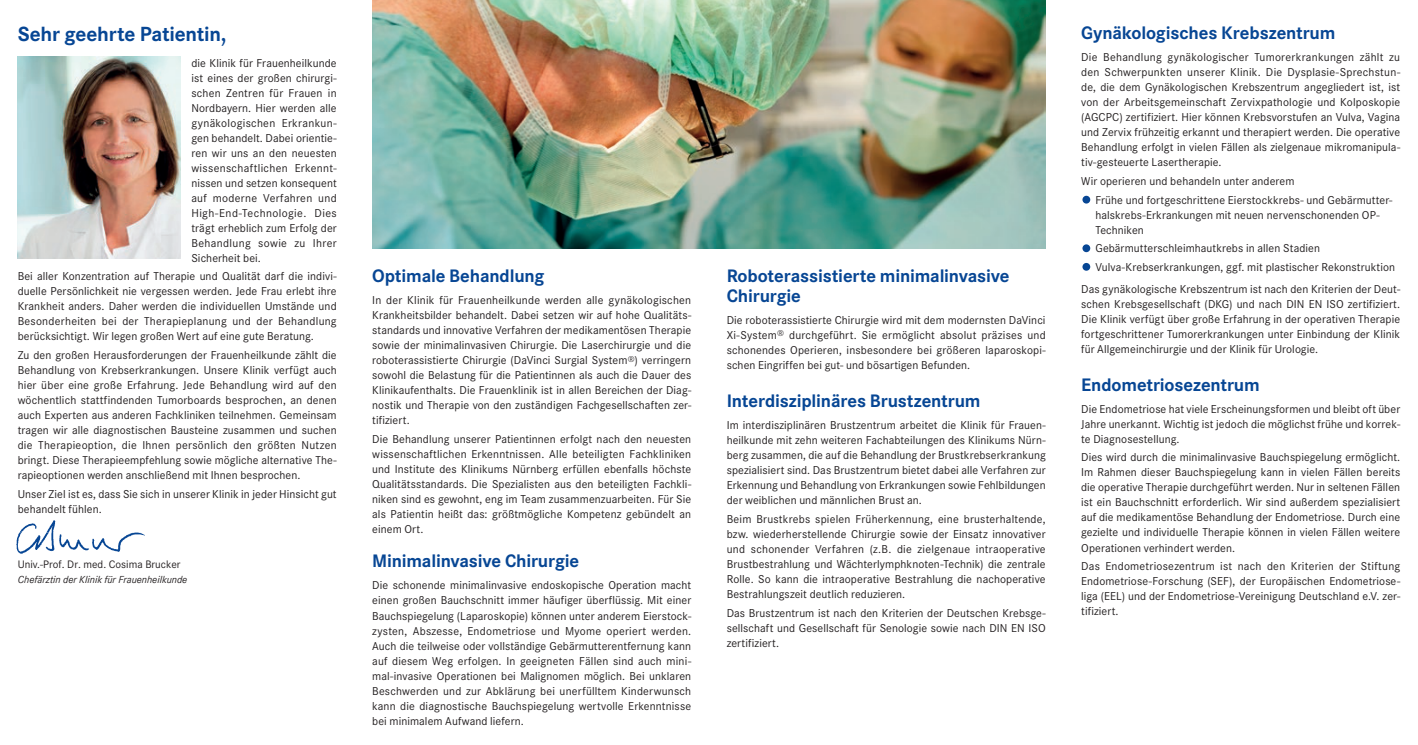
<style>
.page{position:relative;width:1418px;height:745px;background:#fff}
.page>*{position:absolute;margin:0;border:0;box-sizing:border-box;transform-origin:0 0}
.t1{font:700 21.25px "Corporate S";letter-spacing:-.01em;color:#074694}
.t2{font:700 18.75px/20px "Corporate S";letter-spacing:-.01em;color:#074694}
.t3{font:11.88px/15px "Corporate S";letter-spacing:.005em;color:#231f20;text-align:justify}
.t4{font:11.25px "Corporate S";color:#231f20}
.t5{font:italic 10px "Corporate SBQ";color:#231f20}
</style>
<div class="page">
<img style="left:372px;top:0;width:673px;height:248px">
<div style="left:1082px;top:196px;width:8px;height:7px;background:#074694;border-radius:50%"></div>
<div style="left:1082px;top:244px;width:8px;height:8px;background:#074694;border-radius:50%"></div>
<div style="left:1082px;top:263px;width:8px;height:7px;background:#074694;border-radius:50%"></div>
<img style="left:16px;top:520px;width:129px;height:34px">
<img style="left:18px;top:57px;width:163px;height:202px">
<h1 class="t1" style="left:18px;top:22px;width:210px">Sehr geehrte Patientin,</h1>
<p class="t3" style="left:191px;top:55px;width:147px">die Klinik für Frauenheilkunde ist eines der großen chirurgi&shy;schen Zentren für Frauen in Nordbayern. Hier werden alle gynäkologischen Erkrankun&shy;gen behandelt. Dabei orientie&shy;ren wir uns an den neuesten wissenschaftlichen Erkennt&shy;nissen und setzen konsequent auf moderne Verfahren und High-End-Technologie. Dies trägt erheblich zum Erfolg der Behandlung sowie zu Ihrer Sicherheit bei.</p>
<p class="t3" style="left:18px;top:269px;width:320px">Bei aller Konzentration auf Therapie und Qualität darf die indivi&shy;duelle Persönlichkeit nie vergessen werden. Jede Frau erlebt ihre Krankheit anders. Daher werden die individuellen Umstände und Besonderheiten bei der Therapieplanung und der Behandlung berücksichtigt. Wir legen großen Wert auf eine gute Beratung.</p>
<p class="t3" style="left:18px;top:347px;width:320px">Zu den großen Herausforderungen der Frauenheilkunde zählt die Behandlung von Krebserkrankungen. Unsere Klinik verfügt auch hier über eine große Erfahrung. Jede Behandlung wird auf den wöchentlich stattfindenden Tumorboards besprochen, an denen auch Experten aus anderen Fachkliniken teilnehmen. Gemeinsam tragen wir alle diagnostischen Bausteine zusammen und suchen die Therapieoption, die Ihnen persönlich den größten Nutzen bringt. Diese Therapieempfehlung sowie mögliche alternative The&shy;rapieoptionen werden anschließend mit Ihnen besprochen.</p>
<p class="t3" style="left:18px;top:486px;width:320px">Unser Ziel ist es, dass Sie sich in unserer Klinik in jeder Hinsicht gut behandelt fühlen.</p>
<p class="t4" style="left:18px;top:558px;width:164px">Univ.-Prof. Dr. med. Cosima Brucker</p>
<p class="t5" style="left:18px;top:573px;width:171px">Chefärztin der Klinik für Frauenheilkunde</p>
<h2 class="t2" style="left:372px;top:266px;width:174px">Optimale Behandlung</h2>
<p class="t3" style="left:372px;top:293px;width:320px">In der Klinik für Frauenheilkunde werden alle gynäkologischen Krankheitsbilder behandelt. Dabei setzen wir auf hohe Qualitäts&shy;standards und innovative Verfahren der medikamentösen Therapie sowie der minimalinvasiven Chirurgie. Die Laserchirurgie und die roboterassistierte Chirurgie (DaVinci Surgial System<sup>®</sup>) verringern sowohl die Belastung für die Patientinnen als auch die Dauer des Klinikaufenthalts. Die Frauenklinik ist in allen Bereichen der Diag&shy;nostik und Therapie von den zuständigen Fachgesellschaften zer&shy;tifiziert.</p>
<p class="t3" style="left:372px;top:431px;width:320px">Die Behandlung unserer Patientinnen erfolgt nach den neuesten wissenschaftlichen Erkenntnissen. Alle beteiligten Fachkliniken und Institute des Klinikums Nürnberg erfüllen ebenfalls höchste Qualitätsstandards. Die Spezialisten aus den beteiligten Fachkli&shy;niken sind es gewohnt, eng im Team zusammenzuarbeiten. Für Sie als Patientin heißt das: größtmögliche Kompetenz gebündelt an einem Ort.</p>
<h2 class="t2" style="left:372px;top:551px;width:208px">Minimalinvasive Chirurgie</h2>
<p class="t3" style="left:372px;top:577px;width:320px">Die schonende minimalinvasive endoskopische Operation macht einen großen Bauchschnitt immer häufiger überflüssig. Mit einer Bauchspiegelung (Laparoskopie) können unter anderem Eierstock&shy;zysten, Abszesse, Endometriose und Myome operiert werden.<br>Auch die teilweise oder vollständige Gebärmutterentfernung kann auf diesem Weg erfolgen. In geeigneten Fällen sind auch mini&shy;mal-invasive Operationen bei Malignomen möglich. Bei unklaren Beschwerden und zur Abklärung bei unerfülltem Kinderwunsch kann die diagnostische Bauchspiegelung wertvolle Erkenntnisse bei minimalem Aufwand liefern.</p>
<h2 class="t2" style="left:726px;top:266px;width:284px">Roboterassistierte minimalinvasive<br>Chirurgie</h2>
<p class="t3" style="left:726px;top:313px;width:320px">Die roboterassistierte Chirurgie wird mit dem modernsten DaVinci Xi-System<sup>®</sup> durchgeführt. Sie ermöglicht absolut präzises und schonendes Operieren, insbesondere bei größeren laparoskopi&shy;schen Eingriffen bei gut- und bösartigen Befunden.</p>
<h2 class="t2" style="left:726px;top:391px;width:255px">Interdisziplinäres Brustzentrum</h2>
<p class="t3" style="left:726px;top:417px;width:320px">Im interdisziplinären Brustzentrum arbeitet die Klinik für Frauen&shy;heilkunde mit zehn weiteren Fachabteilungen des Klinikums Nürn&shy;berg zusammen, die auf die Behandlung der Brustkrebserkrankung spezialisiert sind. Das Brustzentrum bietet dabei alle Verfahren zur Erkennung und Behandlung von Erkrankungen sowie Fehlbildungen der weiblichen und männlichen Brust an.</p>
<p class="t3" style="left:726px;top:511px;width:320px">Beim Brustkrebs spielen Früherkennung, eine brusterhaltende, bzw. wiederherstellende Chirurgie sowie der Einsatz innovativer und schonender Verfahren (z.B. die zielgenaue intraoperative Brustbestrahlung und Wächterlymphknoten-Technik) die zentrale Rolle. So kann die intraoperative Bestrahlung die nachoperative Bestrahlungszeit deutlich reduzieren.</p>
<p class="t3" style="left:726px;top:604px;width:320px">Das Brustzentrum ist nach den Kriterien der Deutschen Krebsge&shy;sellschaft und Gesellschaft für Senologie sowie nach DIN EN ISO zertifiziert.</p>
<h2 class="t2" style="left:1081px;top:23px;width:256px">Gynäkologisches Krebszentrum</h2>
<p class="t3" style="left:1081px;top:50px;width:320px">Die Behandlung gynäkologischer Tumorerkrankungen zählt zu den Schwerpunkten unserer Klinik. Die Dysplasie-Sprechstun&shy;de, die dem Gynäkologischen Krebszentrum angegliedert ist, ist von der Arbeitsgemeinschaft Zervixpathologie und Kolposkopie (AGCPC) zertifiziert. Hier können Krebsvorstufen an Vulva, Vagina und Zervix frühzeitig erkannt und therapiert werden. Die operative Behandlung erfolgt in vielen Fällen als zielgenaue mikromanipula&shy;tiv-gesteuerte Lasertherapie.</p>
<p class="t3" style="left:1095px;top:172px;width:298px;line-height:18.5px;text-indent:-14px">Wir operieren und behandeln unter anderem<br>Frühe und fortgeschrittene Eierstockkrebs- und Gebärmutter-</p>
<p class="t3" style="left:1095px;top:207px;width:286px">halskrebs-Erkrankungen mit neuen nervenschonenden OP-<br>Techniken</p>
<p class="t3" style="left:1095px;top:239px;width:301px;line-height:18.5px">Gebärmutterschleimhautkrebs in allen Stadien<br>Vulva-Krebserkrankungen, ggf. mit plastischer Rekonstruktion</p>
<p class="t3" style="left:1081px;top:281px;width:320px">Das gynäkologische Krebszentrum ist nach den Kriterien der Deut&shy;schen Krebsgesellschaft (DKG) und nach DIN EN ISO zertifiziert.<br>Die Klinik verfügt über große Erfahrung in der operativen Therapie fortgeschrittener Tumorerkrankungen unter Einbindung der Klinik für Allgemeinchirurgie und der Klinik für Urologie.</p>
<h2 class="t2" style="left:1081px;top:374px;width:180px">Endometriosezentrum</h2>
<p class="t3" style="left:1081px;top:401px;width:320px">Die Endometriose hat viele Erscheinungsformen und bleibt oft über Jahre unerkannt. Wichtig ist jedoch die möglichst frühe und korrek&shy;te Diagnosestellung.</p>
<p class="t3" style="left:1081px;top:449px;width:320px">Dies wird durch die minimalinvasive Bauchspiegelung ermöglicht.<br>Im Rahmen dieser Bauchspiegelung kann in vielen Fällen bereits die operative Therapie durchgeführt werden. Nur in seltenen Fällen ist ein Bauchschnitt erforderlich. Wir sind außerdem spezialisiert auf die medikamentöse Behandlung der Endometriose. Durch eine gezielte und individuelle Therapie können in vielen Fällen weitere Operationen verhindert werden.</p>
<p class="t3" style="left:1081px;top:558px;width:320px">Das Endometriosezentrum ist nach den Kriterien der Stiftung Endometriose-Forschung (SEF), der Europäischen Endometriose&shy;liga (EEL) und der Endometriose-Vereinigung Deutschland e.V. zer&shy;tifiziert.</p>
</div>
